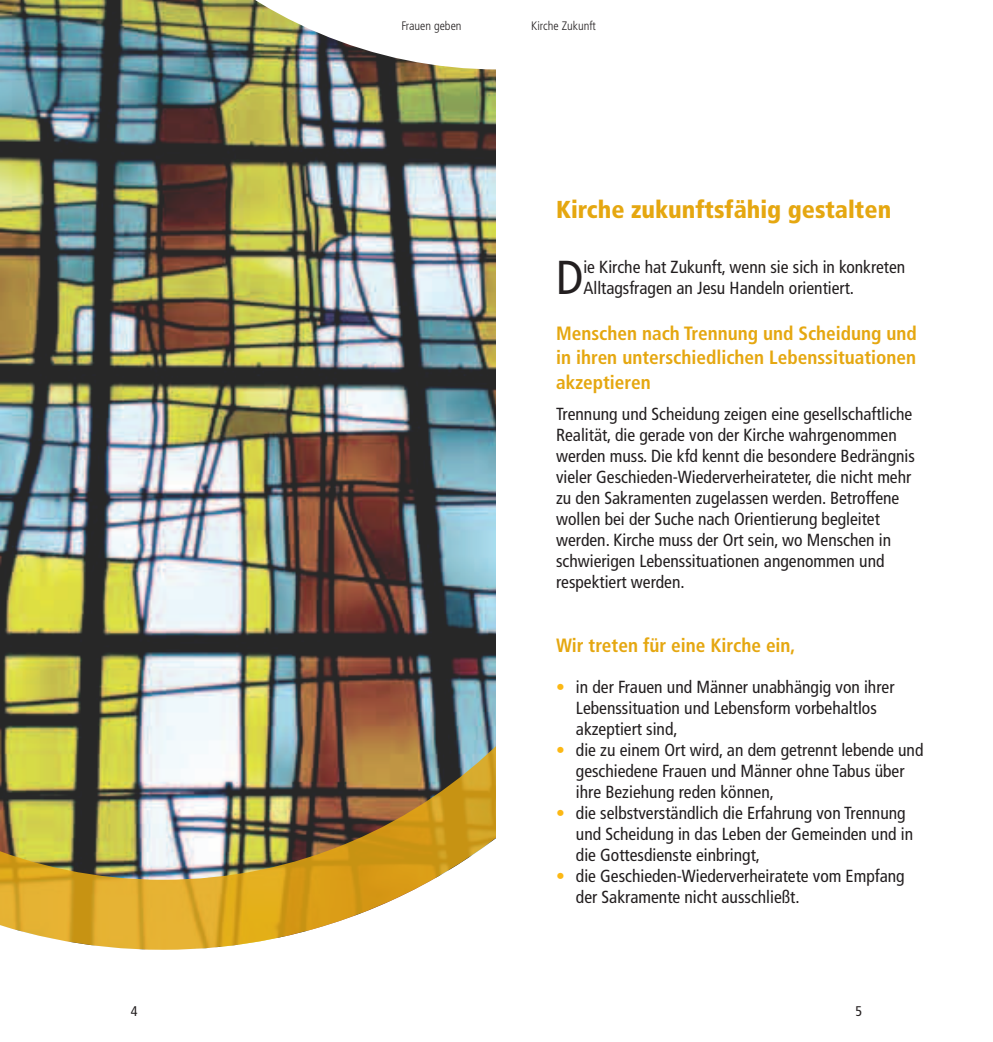
<style>
.page{position:relative;width:993px;height:1042px;background:#fff}
.page>*{position:absolute;margin:0;border:0;box-sizing:border-box;transform-origin:0 0}
.t1{font:condensed 47.6px "Frutiger";color:#231f20}
.t2{font:900 condensed 24.5px "Frutiger";color:#e5a710}
.t3{font:700 condensed 19.25px/24.5px "Frutiger";color:#e5a710;text-align:justify}
.t4{font:condensed 17.5px/21px "Frutiger";color:#231f20}
.t5{font:condensed 14px "Frutiger";color:#231f20}
.t6{font:300 condensed 12.25px "Frutiger";color:#231f20}
.s1{color:#fcb814}
</style>
<div class="page">
<img style="left:0;top:0;width:496px;height:950px">
<img style="left:36px;top:0;width:460px;height:69px">
<p class="t6" style="left:401px;top:19px;width:62px">Frauen geben</p>
<p class="t6" style="left:531px;top:19px;width:66px">Kirche Zukunft</p>
<h2 class="t2" style="left:556px;top:195px;width:336px">Kirche zukunftsfähig gestalten</h2>
<h1 class="t1" style="left:556px;top:250px;width:29px">D</h1>
<p class="t4" style="left:583px;top:257px;width:323px">ie Kirche hat Zukunft, wenn sie sich in konkreten<br>Alltagsfragen an Jesu Handeln orientiert.</p>
<p class="t3" style="left:556px;top:321px;width:362px">Menschen nach Trennung und Scheidung und in ihren unterschiedlichen Lebenssituationen akzeptieren</p>
<p class="t4" style="left:556px;top:404px;width:360px">Trennung und Scheidung zeigen eine gesellschaftliche Realität, die gerade von der Kirche wahrgenommen werden muss. Die kfd kennt die besondere Bedrängnis vieler Geschieden-Wiederverheirateter, die nicht mehr zu den Sakramenten zugelassen werden. Betroffene wollen bei der Suche nach Orientierung begleitet werden. Kirche muss der Ort sein, wo Menschen in schwierigen Lebenssituationen angenommen und respektiert werden.</p>
<p class="t3" style="left:556px;top:633px;width:241px">Wir treten für eine Kirche ein,</p>
<p class="t4" style="left:575px;top:677px;width:320px;text-indent:-20px"><span class="s1">•</span> in der Frauen und Männer unabhängig von ihrer<br>Lebenssituation und Lebensform vorbehaltlos akzeptiert sind,</p>
<p class="t4" style="left:575px;top:740px;width:349px;text-indent:-20px"><span class="s1">•</span> die zu einem Ort wird, an dem getrennt lebende und geschiedene Frauen und Männer ohne Tabus über ihre Beziehung reden können,</p>
<p class="t4" style="left:575px;top:803px;width:338px;text-indent:-20px"><span class="s1">•</span> die selbstverständlich die Erfahrung von Trennung und Scheidung in das Leben der Gemeinden und in die Gottesdienste einbringt,</p>
<p class="t4" style="left:575px;top:866px;width:330px;text-indent:-20px"><span class="s1">•</span> die Geschieden-Wiederverheiratete vom Empfang der Sakramente nicht ausschließt.</p>
<p class="t5" style="left:131px;top:1003px;width:8px">4</p>
<p class="t5" style="left:855px;top:1003px;width:8px">5</p>
</div>
